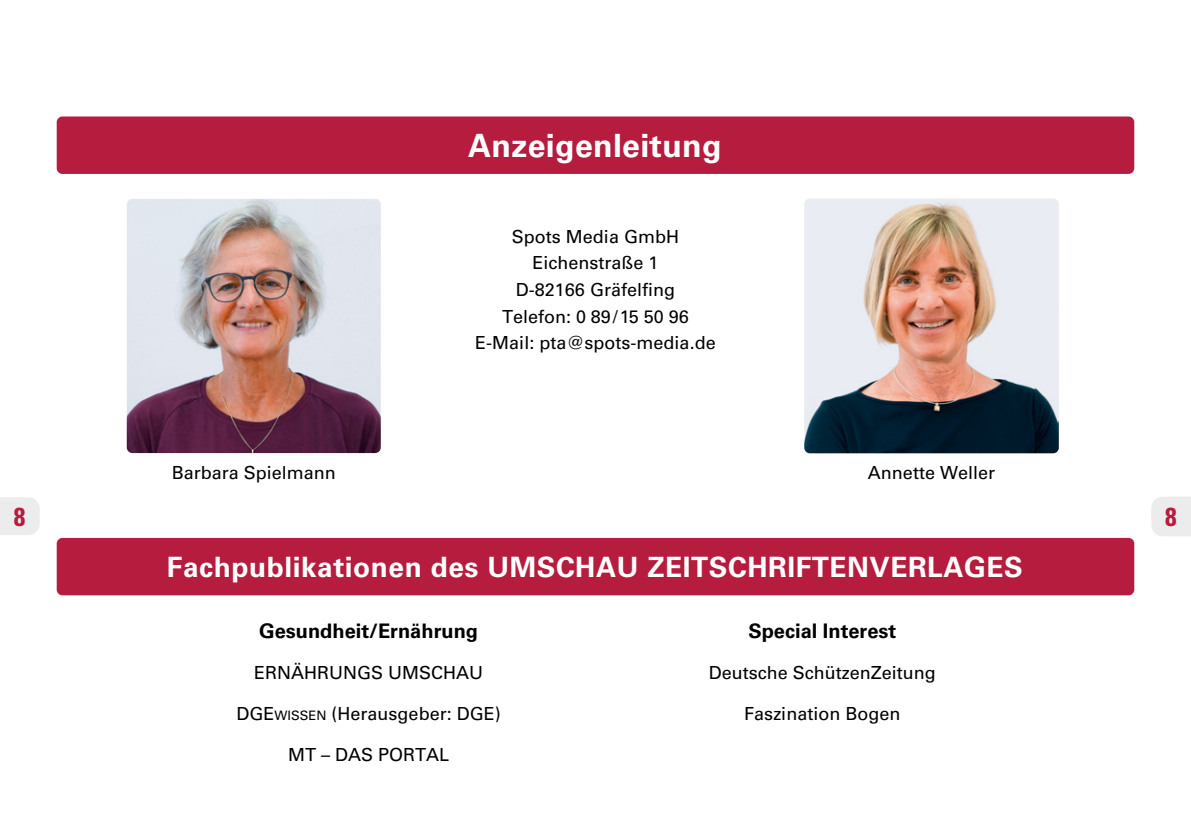
<style>
.page{position:relative;width:1191px;height:840px;background:#fff}
.page>*{position:absolute;margin:0;border:0;box-sizing:border-box;transform-origin:0 0}
.t1{font:700 32px "Univers LT Std";letter-spacing:.01em;color:#fff}
.t2{font:700 28px "Univers LT Std";letter-spacing:.02em;color:#fff}
.t3{font:700 condensed 26px "Univers LT Std";color:#b61c3e}
.t4{font:700 20px "Univers LT Std";color:#000}
.t5{font:18px/26.6px "Univers LT Std";color:#000;text-align:center}
.s1{font-size:13px}
</style>
<div class="page">
<svg style="left:0;top:497px;width:40px;height:37px"></svg>
<div style="left:1151px;top:497px;width:40px;height:39px;background:#ececed"></div>
<div style="left:57px;top:116px;width:1077px;height:58px;background:#b61c3e;border-radius:6px"></div>
<div style="left:57px;top:537px;width:1077px;height:58px;background:#b61c3e;border-radius:6px"></div>
<img style="left:127px;top:199px;width:254px;height:254px">
<img style="left:804px;top:198px;width:254px;height:255px">
<h1 class="t1" style="left:468px;top:127px;width:255px">Anzeigenleitung</h1>
<p class="t5" style="left:475px;top:223px;width:242px">Spots Media GmbH<br>Eichenstraße 1<br>D-82166 Gräfelfing<br>Telefon: 0 89/15 50 96<br>E-Mail: pta@spots-media.de</p>
<p class="t5" style="left:172px;top:459px;width:166px">Barbara Spielmann</p>
<p class="t5" style="left:868px;top:459px;width:129px">Annette Weller</p>
<h3 class="t3" style="left:14px;top:500px;width:13px">8</h3>
<h3 class="t3" style="left:1165px;top:500px;width:13px">8</h3>
<h2 class="t2" style="left:167px;top:550px;width:857px">Fachpublikationen des UMSCHAU ZEITSCHRIFTENVERLAGES</h2>
<p class="t4" style="left:259px;top:618px;width:220px">Gesundheit/Ernährung</p>
<p class="t5" style="left:254px;top:658px;width:231px">ERNÄHRUNGS UMSCHAU</p>
<p class="t5" style="left:236px;top:699px;width:266px">DGE<span class="s1">WISSEN</span> (Herausgeber: DGE)</p>
<p class="t5" style="left:288px;top:740px;width:163px">MT – DAS PORTAL</p>
<p class="t4" style="left:748px;top:618px;width:149px">Special Interest</p>
<p class="t5" style="left:709px;top:658px;width:228px">Deutsche SchützenZeitung</p>
<p class="t5" style="left:744px;top:699px;width:158px">Faszination Bogen</p>
</div>
